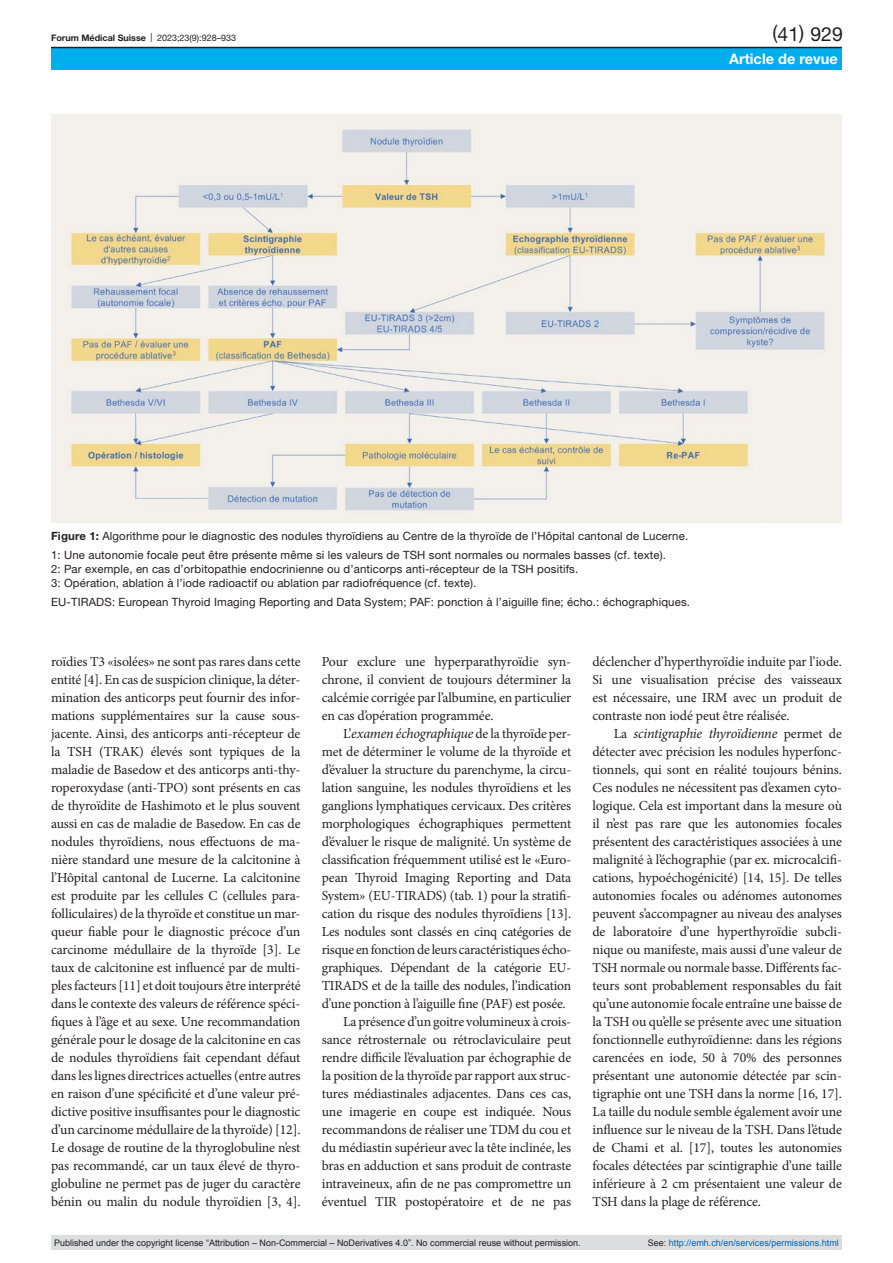
<style>
.page{position:relative;width:893px;height:1263px;background:#fff}
.page>*{position:absolute;margin:0;border:0;box-sizing:border-box;transform-origin:0 0}
.t1{font:19.5px "Helvetica Neue LT Pro";color:#231f20}
.t2{font:700 14.55px "Helvetica Neue LT Pro";color:#fff}
.paragraph-indent{font:italic 14.25px "Minion Pro";letter-spacing:-.02em;color:#231f20}
.paragraph-indent-2{font:13.8px/18px "Minion Pro";letter-spacing:-.01em;color:#231f20;text-align:justify}
.paragraph{font:13.8px/18px "Minion Pro";letter-spacing:-.01em;color:#231f20;text-align:justify}
.figure-caption{font:11.4px "Helvetica Neue LT Pro";letter-spacing:.01em;color:#231f20}
.t3{font:9px "Arial";color:#231f20}
.t4{font:9px "Arial";color:#0066b3}
.t5{font:9px "Helvetica Neue LT Pro";color:#231f20}
.s1{font-weight:700}
.s2{font-style:normal;font-size:13.8px}
.s3{color:#231f20}
</style>
<div class="page">
<img style="left:51px;top:115px;width:791px;height:407px">
<div style="left:51px;top:47px;width:791px;height:23px;background:#00aeeb"></div>
<hr style="left:51px;top:47px;width:791px;height:1px;background:#231f20">
<div style="left:51px;top:1235px;width:791px;height:15px;background:#dcdddf"></div>
<p class="t5" style="left:51px;top:32px;width:187px"><span class="s1">Forum Médical Suisse</span> | 2023;23(9):928–933</p>
<p class="t1" style="left:772px;top:22px;width:72px">(41) 929</p>
<p class="t2" style="left:729px;top:49px;width:110px">Article de revue</p>
<p class="figure-caption" style="left:51px;top:529px;width:639px"><span class="s1">Figure 1:</span> Algorithme pour le diagnostic des nodules thyroïdiens au Centre de la thyroïde de l’Hôpital cantonal de Lucerne.</p>
<p class="figure-caption" style="left:51px;top:547px;width:616px">1: Une autonomie focale peut être présente même si les valeurs de TSH sont normales ou normales basses (cf. texte).</p>
<p class="figure-caption" style="left:51px;top:562px;width:529px">2: Par exemple, en cas d’orbitopathie endocrinienne ou d’anticorps anti-récepteur de la TSH positifs.</p>
<p class="figure-caption" style="left:51px;top:576px;width:427px">3: Opération, ablation à l’iode radioactif ou ablation par radiofréquence (cf. texte).</p>
<p class="figure-caption" style="left:51px;top:594px;width:640px">EU-TIRADS: European Thyroid Imaging Reporting and Data System; PAF: ponction à l’aiguille fine; écho.: échographiques.</p>
<p class="paragraph-indent-2" style="left:51px;top:653px;width:251px">roïdies T3 «isolées» ne sont pas rares dans cette entité [4]. En cas de suspicion clinique, la déter&shy;mination des anticorps peut fournir des infor&shy;mations supplémentaires sur la cause sous&shy;jacente. Ainsi, des anticorps anti-récepteur de la TSH (TRAK) élevés sont typiques de la maladie de Basedow et des anticorps anti-thy&shy;roperoxydase (anti-TPO) sont présents en cas de thyroïdite de Hashimoto et le plus souvent aussi en cas de maladie de Basedow. En cas de nodules thyroïdiens, nous effectuons de ma&shy;nière standard une mesure de la calcitonine à l’Hôpital cantonal de Lucerne. La calcitonine est produite par les cellules C (cellules para&shy;folliculaires) de la thyroïde et constitue un mar&shy;queur fiable pour le diagnostic précoce d’un carcinome médullaire de la thyroïde [3]. Le taux de calcitonine est influencé par de multi&shy;ples facteurs [11] et doit toujours être interprété dans le contexte des valeurs de référence spéci&shy;fiques à l’âge et au sexe. Une recommandation générale pour le dosage de la calcitonine en cas de nodules thyroïdiens fait cependant défaut dans les lignes directrices actuelles (entre autres en raison d’une spécificité et d’une valeur pré&shy;dictive positive insuffisantes pour le diagnostic d’un carcinome médullaire de la thyroïde) [12].</p>
<p class="paragraph" style="left:51px;top:1139px;width:251px">Le dosage de routine de la thyroglobuline n’est pas recommandé, car un taux élevé de thyro&shy;globuline ne permet pas de juger du caractère bénin ou malin du nodule thyroïdien [3, 4].</p>
<p class="paragraph" style="left:322px;top:653px;width:251px">Pour exclure une hyperparathyroïdie syn&shy;chrone, il convient de toujours déterminer la calcémie corrigée par l’albumine, en particulier en cas d’opération programmée.</p>
<p class="paragraph-indent" style="left:343px;top:724px;width:230px"><span class="s2">L’</span>examen échographique <span class="s2">de la thyroïde per-</span></p>
<p class="paragraph-indent-2" style="left:322px;top:743px;width:251px;text-align:left">met de déterminer le volume de la thyroïde et d’évaluer la structure du parenchyme, la circu&shy;lation sanguine, les nodules thyroïdiens et les ganglions lymphatiques cervicaux. Des critères morphologiques échographiques permettent d’évaluer le risque de malignité. Un système de classification fréquemment utilisé est le «Euro&shy;pean Thyroid Imaging Reporting and Data System» (EU-TIRADS) (tab. 1) pour la stratifi&shy;cation du risque des nodules thyroïdiens [13].<br>Les nodules sont classés en cinq catégories de risque en fonction de leurs caractéristiques écho&shy;graphiques. Dépendant de la catégorie EU-- TIRADS et de la taille des nodules, l’indication d’une ponction à l’aiguille fine (PAF) est posée.</p>
<p class="paragraph-indent-2" style="left:322px;top:1013px;width:251px;text-indent:21px">La présence d’un goitre volumineux à crois&shy;sance rétrosternale ou rétroclaviculaire peut rendre difficile l’évaluation par échographie de la position de la thyroïde par rapport aux struc&shy;tures médiastinales adjacentes. Dans ces cas, une imagerie en coupe est indiquée. Nous recommandons de réaliser une TDM du cou et du médiastin supérieur avec la tête inclinée, les bras en adduction et sans produit de contraste intraveineux, afin de ne pas compromettre un éventuel TIR postopératoire et de ne pas</p>
<p class="paragraph-indent-2" style="left:592px;top:653px;width:251px">déclencher d’hyperthyroïdie induite par l’iode.<br>Si une visualisation précise des vaisseaux est nécessaire, une IRM avec un produit de contraste non iodé peut être réalisée.</p>
<p class="paragraph-indent" style="left:614px;top:724px;width:230px"><span class="s2">La</span> scintigraphie thyroïdienne <span class="s2">permet de</span></p>
<p class="paragraph-indent-2" style="left:592px;top:743px;width:251px">détecter avec précision les nodules hyperfonc&shy;tionnels, qui sont en réalité toujours bénins.<br>Ces nodules ne nécessitent pas d’examen cyto&shy;logique. Cela est important dans la mesure où il n’est pas rare que les autonomies focales présentent des caractéristiques associées à une malignité à l’échographie (par ex. microcalcifi&shy;cations, hypoéchogénicité) [14, 15]. De telles autonomies focales ou adénomes autonomes peuvent s’accompagner au niveau des analyses de laboratoire d’une hyperthyroïdie subcli&shy;nique ou manifeste, mais aussi d’une valeur de TSH normale ou normale basse. Différents fac&shy;teurs sont probablement responsables du fait qu’une autonomie focale entraîne une baisse de la TSH ou qu’elle se présente avec une situation fonctionnelle euthyroïdienne: dans les régions carencées en iode, 50 à 70% des personnes présentant une autonomie détectée par scin&shy;tigraphie ont une TSH dans la norme [16, 17].<br>La taille du nodule semble également avoir une influence sur le niveau de la TSH. Dans l’étude de Chami et al. [17], toutes les autonomies focales détectées par scintigraphie d’une taille inférieure à 2 cm présentaient une valeur de TSH dans la plage de référence.</p>
<p class="t3" style="left:54px;top:1237px;width:528px">Published under the copyright license “Attribution – Non-Commercial – NoDerivatives 4.0”. No commercial reuse without permission.</p>
<p class="t4" style="left:648px;top:1237px;width:193px"><span class="s3">See:</span> http://emh.ch/en/services/permissions.html</p>
</div>
